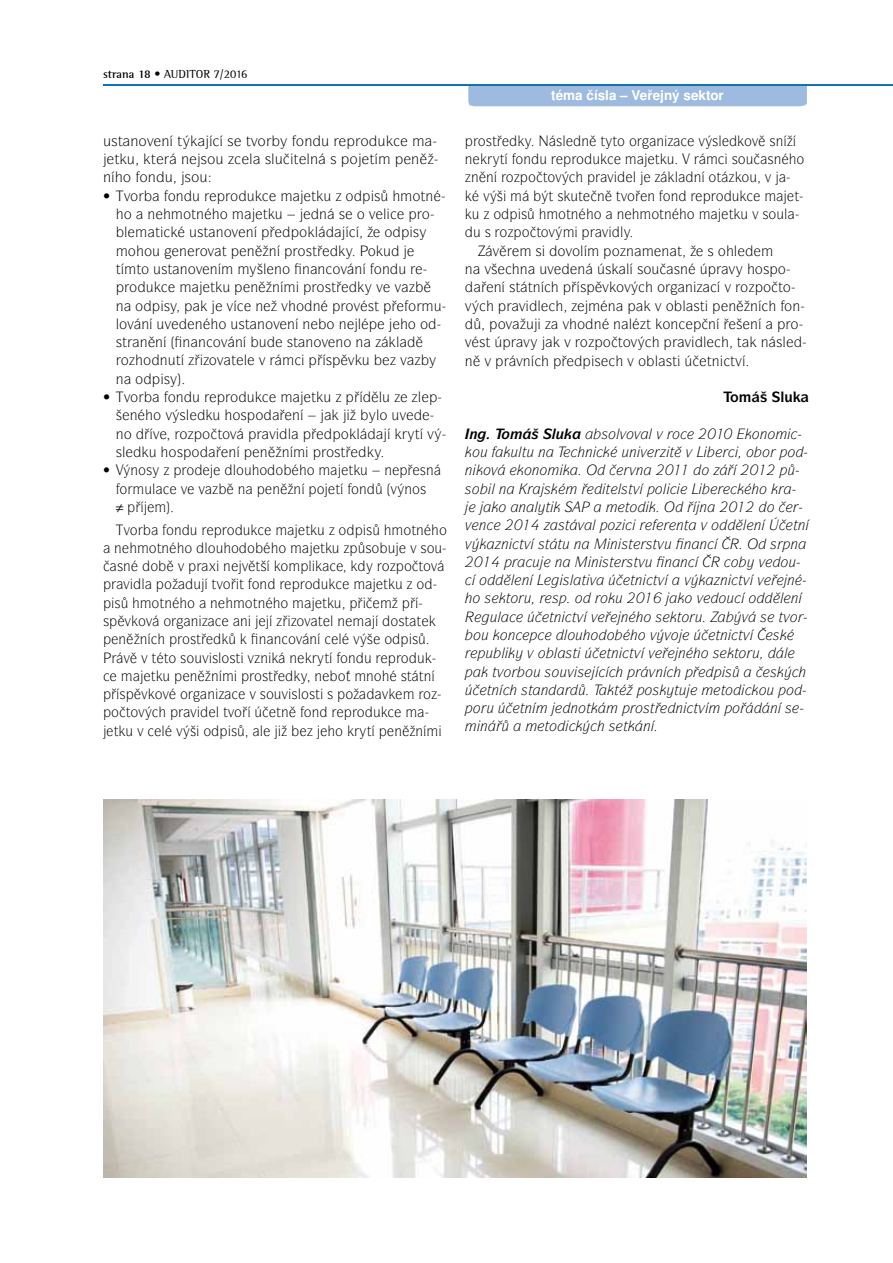
<style>
.page{position:relative;width:893px;height:1263px;background:#fff}
.page>*{position:absolute;margin:0;border:0;box-sizing:border-box;transform-origin:0 0}
.t1{font:14.25px "Itc Symbol CE";color:#000}
.t2{font:italic 14.25px "Itc Symbol CE";color:#000}
.t3{font:700 13.5px "Nimbus San LCE";color:#fff}
.t4{font:12px "Rotis Semiserif";color:#000}
.s1{font-weight:700}
</style>
<div class="page">
<div style="left:468px;top:86px;width:339px;height:20px;background:#9ebbdf"></div>
<hr style="left:103px;top:84px;width:790px;height:2px;background:#006ab1">
<img style="left:103px;top:800px;width:704px;height:378px">
<p class="t4" style="left:103px;top:66px;width:146px"><span class="s1">strana 18 •</span> AUDITOR 7/2016</p>
<p class="t1" style="left:103px;top:133px;width:81px">◆▲▼ ■□❖ ■ ▼</p>
<p class="t1" style="left:227px;top:133px;width:40px">▲ ▼❖□</p>
<p class="t1" style="left:296px;top:133px;width:35px">□■ ◆</p>
<p class="t1" style="left:114px;top:151px;width:43px">▼ ◆ ▼</p>
<p class="t1" style="left:181px;top:151px;width:44px">■ ▲□◆</p>
<p class="t1" style="left:249px;top:151px;width:127px">● ▲●◆ ▼●■ ▲ □ ▼</p>
<p class="t1" style="left:411px;top:151px;width:10px">■</p>
<p class="t1" style="left:103px;top:169px;width:106px">■ □ □■ ◆ ▲□◆</p>
<p class="t1" style="left:103px;top:188px;width:37px">• ❖□</p>
<p class="t1" style="left:168px;top:188px;width:34px">□■ ◆</p>
<p class="t1" style="left:311px;top:188px;width:44px">▼ ◆ □</p>
<p class="t1" style="left:374px;top:188px;width:61px">▲ □▼■</p>
<p class="t1" style="left:183px;top:206px;width:46px">□▼■ □</p>
<p class="t1" style="left:319px;top:206px;width:69px">■ ▲ □❖●</p>
<p class="t1" style="left:189px;top:224px;width:66px">◆▲▼ ■□❖ ■</p>
<p class="t1" style="left:128px;top:243px;width:34px">□ □◆</p>
<p class="t1" style="left:179px;top:243px;width:49px">■ □❖▼</p>
<p class="t1" style="left:298px;top:243px;width:21px">□▲▼</p>
<p class="t1" style="left:116px;top:261px;width:104px">▼ ▼□ ◆▲▼ ■□❖ ■</p>
<p class="t1" style="left:263px;top:261px;width:145px">●■□ ■■□❖■ □■◆</p>
<p class="t1" style="left:317px;top:279px;width:21px">□▲▼</p>
<p class="t1" style="left:281px;top:297px;width:41px">❖□■</p>
<p class="t1" style="left:346px;top:297px;width:35px">□❖ ▲▼</p>
<p class="t1" style="left:116px;top:316px;width:57px">●□❖ ■ ◆❖</p>
<p class="t1" style="left:195px;top:316px;width:168px">■ □ ◆▲▼■□❖■ ■ □ ■ ●</p>
<p class="t1" style="left:116px;top:334px;width:49px">▲▼ ■■</p>
<p class="t1" style="left:183px;top:334px;width:86px">■■□❖■ ◆</p>
<p class="t1" style="left:287px;top:334px;width:78px">▲▼ ■□❖ ■□ ■</p>
<p class="t1" style="left:396px;top:334px;width:5px">●</p>
<p class="t1" style="left:121px;top:352px;width:61px">□ □ ■◆▼</p>
<p class="t1" style="left:209px;top:352px;width:58px">□❖▼● ❖</p>
<p class="t1" style="left:326px;top:352px;width:46px">▲ ❖◆</p>
<p class="t1" style="left:103px;top:389px;width:37px">• ❖□</p>
<p class="t1" style="left:168px;top:389px;width:34px">□■ ◆</p>
<p class="t1" style="left:418px;top:389px;width:5px">●</p>
<p class="t1" style="left:130px;top:407px;width:61px">■ □ ❖▲●</p>
<p class="t1" style="left:213px;top:407px;width:52px">◆ □▲ □</p>
<p class="t1" style="left:292px;top:407px;width:9px">■</p>
<p class="t1" style="left:376px;top:407px;width:32px">●□ ◆❖</p>
<p class="t1" style="left:153px;top:426px;width:85px">❖ □ □ ▼□❖</p>
<p class="t1" style="left:149px;top:444px;width:52px">◆ □▲ □</p>
<p class="t1" style="left:228px;top:444px;width:63px">■ ■ ■</p>
<p class="t1" style="left:326px;top:444px;width:21px">□▲▼</p>
<p class="t1" style="left:103px;top:462px;width:51px">• ■□▲</p>
<p class="t1" style="left:233px;top:462px;width:52px">●□◆ □ □</p>
<p class="t1" style="left:307px;top:462px;width:87px">□ ▼ ◆ ■</p>
<p class="t1" style="left:120px;top:481px;width:37px">□ ◆●</p>
<p class="t1" style="left:238px;top:481px;width:131px">■ ■■ □▼ □■</p>
<p class="t1" style="left:390px;top:481px;width:37px">❖ ■□▲</p>
<p class="t1" style="left:166px;top:521px;width:33px">□■ ◆</p>
<p class="t1" style="left:305px;top:521px;width:43px">▼ ◆ □</p>
<p class="t1" style="left:366px;top:521px;width:82px">▲ □▼■ □</p>
<p class="t1" style="left:114px;top:540px;width:142px">■ □▼■ □ ●□◆ □ □</p>
<p class="t1" style="left:278px;top:540px;width:63px">□ ▼ ◆</p>
<p class="t1" style="left:365px;top:540px;width:78px">▲□ ◆ ❖ ▲□◆</p>
<p class="t1" style="left:223px;top:558px;width:39px">■❖▼</p>
<p class="t1" style="left:382px;top:558px;width:57px">□ □ ▼□❖</p>
<p class="t1" style="left:164px;top:576px;width:105px">□ ◆ ▼❖□ ▼ □■</p>
<p class="t1" style="left:383px;top:576px;width:43px">▼ ◆ □</p>
<p class="t1" style="left:115px;top:595px;width:105px">▲ □▼■ □ ■</p>
<p class="t1" style="left:245px;top:595px;width:45px">□▼■ □</p>
<p class="t1" style="left:103px;top:613px;width:70px">▲ ❖□❖ □</p>
<p class="t1" style="left:191px;top:613px;width:9px">■</p>
<p class="t1" style="left:240px;top:613px;width:9px">■</p>
<p class="t1" style="left:296px;top:613px;width:50px">□❖▼● ■</p>
<p class="t1" style="left:390px;top:613px;width:32px">□▲▼ ▼</p>
<p class="t1" style="left:182px;top:631px;width:20px">□▲▼</p>
<p class="t1" style="left:259px;top:631px;width:60px">■■□❖■</p>
<p class="t1" style="left:123px;top:649px;width:146px">❖ ❖ ▼ ▼□ ▲□◆❖ ▲●□▲▼ ❖ ■</p>
<p class="t1" style="left:290px;top:649px;width:84px">■ ▼ □■◆</p>
<p class="t1" style="left:254px;top:668px;width:20px">□▲▼</p>
<p class="t1" style="left:401px;top:668px;width:32px">▲▼ ▼■</p>
<p class="t1" style="left:120px;top:686px;width:70px">▲ ❖□❖ □</p>
<p class="t1" style="left:207px;top:686px;width:9px">■</p>
<p class="t1" style="left:249px;top:686px;width:105px">❖ ▲□◆❖ ▲●□▲▼ ▲ □</p>
<p class="t1" style="left:111px;top:704px;width:35px">□ ▼□❖</p>
<p class="t1" style="left:190px;top:704px;width:53px">❖ ● ▼❖□</p>
<p class="t1" style="left:276px;top:704px;width:45px">▼■ □■</p>
<p class="t1" style="left:114px;top:723px;width:31px">▼ ◆ ❖</p>
<p class="t1" style="left:260px;top:723px;width:5px">●</p>
<p class="t3" style="left:551px;top:87px;width:174px">téma čísla – Veřejný sektor</p>
<p class="t1" style="left:478px;top:133px;width:20px">□▲▼</p>
<p class="t1" style="left:556px;top:133px;width:82px">▲● ■ ▼ ▼□ □</p>
<p class="t1" style="left:656px;top:133px;width:9px">■</p>
<p class="t1" style="left:698px;top:133px;width:25px">❖ ▲●</p>
<p class="t1" style="left:744px;top:133px;width:41px">□❖ ▲■</p>
<p class="t1" style="left:465px;top:151px;width:84px">■ ▼ □■◆</p>
<p class="t1" style="left:732px;top:151px;width:74px">▲□◆ ▲■ □</p>
<p class="t1" style="left:471px;top:169px;width:92px">■■ □ □▼□❖</p>
<p class="t1" style="left:675px;top:169px;width:48px">● ■ □▼</p>
<p class="t1" style="left:742px;top:169px;width:31px">□◆ ❖</p>
<p class="t1" style="left:549px;top:188px;width:131px">▼ ▲ ◆▼ ■ ▼❖□ ■ □■</p>
<p class="t1" style="left:521px;top:206px;width:105px">▲ □▼■ □ ■</p>
<p class="t1" style="left:651px;top:206px;width:45px">□▼■ □</p>
<p class="t1" style="left:729px;top:206px;width:60px">▼ ◆ ❖ ▲□◆●</p>
<p class="t1" style="left:473px;top:224px;width:84px">◆ ▲ □ □▼□❖</p>
<p class="t1" style="left:535px;top:243px;width:50px">▲ □❖□●</p>
<p class="t1" style="left:707px;top:243px;width:31px">▲□●</p>
<p class="t1" style="left:520px;top:261px;width:36px">■ ◆❖</p>
<p class="t1" style="left:578px;top:261px;width:112px">■ ▲ ● ▲□◆ ▲■</p>
<p class="t1" style="left:729px;top:261px;width:59px">❖ □▲ □</p>
<p class="t1" style="left:494px;top:279px;width:48px">■ ▲▼ ▼■</p>
<p class="t1" style="left:580px;top:279px;width:52px">▲ ❖□❖</p>
<p class="t1" style="left:724px;top:279px;width:68px">❖□ □▼□</p>
<p class="t1" style="left:608px;top:298px;width:9px">■</p>
<p class="t1" style="left:655px;top:298px;width:51px">❖□ ●▲▼</p>
<p class="t1" style="left:498px;top:316px;width:38px">□❖ ◆</p>
<p class="t1" style="left:562px;top:316px;width:118px">❖□■ ■● ▼ □■</p>
<p class="t1" style="left:465px;top:334px;width:27px">❖ ▲▼</p>
<p class="t1" style="left:523px;top:334px;width:116px">❖ ❖ □ □▼□❖</p>
<p class="t1" style="left:737px;top:334px;width:51px">▼ ■ ▲●</p>
<p class="t1" style="left:594px;top:352px;width:84px">▲ ❖□ ●▲▼</p>
<p class="t1" style="left:707px;top:352px;width:37px">▼■ ▼❖</p>
<p class="t2" style="left:601px;top:426px;width:80px">▲□●❖□❖ ● ❖ □</p>
<p class="t2" style="left:752px;top:426px;width:25px">□■□</p>
<p class="t2" style="left:511px;top:444px;width:37px">◆●▼◆ ■</p>
<p class="t2" style="left:585px;top:444px;width:64px">■ ◆■❖</p>
<p class="t2" style="left:746px;top:444px;width:51px">□ □ □</p>
<p class="t2" style="left:465px;top:462px;width:34px">■ □❖</p>
<p class="t2" style="left:524px;top:462px;width:25px">□■□</p>
<p class="t2" style="left:465px;top:480px;width:43px">▲□ ● ■</p>
<p class="t2" style="left:606px;top:480px;width:62px">▼ ●▲▼❖ □●</p>
<p class="t2" style="left:498px;top:499px;width:53px">□ ■●▼</p>
<p class="t2" style="left:700px;top:499px;width:9px">■</p>
<p class="t2" style="left:531px;top:517px;width:86px">✔ ▲▼❖● □</p>
<p class="t2" style="left:676px;top:517px;width:44px">■▼ ❖ □</p>
<p class="t2" style="left:465px;top:535px;width:118px">❖ ■ ▼❖ ▲▼ ▼◆ ■</p>
<p class="t2" style="left:610px;top:535px;width:98px">■ ▲▼ ▲▼❖◆ ■ ■</p>
<p class="t2" style="left:491px;top:554px;width:73px">✔ ◆ ■</p>
<p class="t2" style="left:591px;top:554px;width:98px">■ ▲▼ ▲▼❖◆ ■ ■</p>
<p class="t2" style="left:731px;top:554px;width:67px">□ ❖ □◆</p>
<p class="t2" style="left:479px;top:572px;width:52px">□ ●■</p>
<p class="t2" style="left:563px;top:572px;width:35px">▲● ▼❖</p>
<p class="t2" style="left:630px;top:572px;width:36px">▼■ ▼❖</p>
<p class="t2" style="left:684px;top:572px;width:81px">❖ ■▼❖ ❖</p>
<p class="t2" style="left:787px;top:572px;width:9px">■</p>
<p class="t2" style="left:473px;top:590px;width:60px">□ ▲ ▼□◆</p>
<p class="t2" style="left:552px;top:590px;width:72px">▲ □ □◆</p>
<p class="t2" style="left:685px;top:590px;width:73px">□ ❖ □◆ □</p>
<p class="t2" style="left:549px;top:609px;width:50px">▼■ ▼❖ ❖</p>
<p class="t2" style="left:621px;top:609px;width:83px">■ □ ▲ ▼□◆</p>
<p class="t2" style="left:741px;top:609px;width:58px">❖ ▲ ▼❖□</p>
<p class="t2" style="left:473px;top:627px;width:44px">□◆ □■</p>
<p class="t2" style="left:564px;top:627px;width:52px">●□◆ □ □</p>
<p class="t2" style="left:638px;top:627px;width:42px">□ ❖ ❖□</p>
<p class="t2" style="left:715px;top:627px;width:36px">▼■ ▼❖</p>
<p class="t2" style="left:527px;top:645px;width:52px">❖□●▲▼</p>
<p class="t2" style="left:606px;top:645px;width:50px">▼■ ▼❖ ❖</p>
<p class="t2" style="left:678px;top:645px;width:83px">■ □ ▲ ▼□◆</p>
<p class="t2" style="left:784px;top:645px;width:5px">●</p>
<p class="t2" style="left:492px;top:663px;width:94px">▼❖□ □◆ ▲□◆❖ ▲</p>
<p class="t2" style="left:521px;top:682px;width:29px">▲▼ ■</p>
<p class="t2" style="left:614px;top:682px;width:74px">▼ □▲ ▼◆</p>
<p class="t2" style="left:759px;top:682px;width:37px">□◆ □</p>
<p class="t2" style="left:570px;top:700px;width:22px">■□▼</p>
<p class="t2" style="left:635px;top:700px;width:21px">□▲▼</p>
<p class="t2" style="left:676px;top:700px;width:31px">■ ▼❖</p>
<p class="t2" style="left:732px;top:700px;width:61px">□ ■ ▲</p>
<p class="t2" style="left:480px;top:718px;width:9px">■</p>
<p class="t2" style="left:609px;top:718px;width:43px">▲▼ ■</p>
</div>
